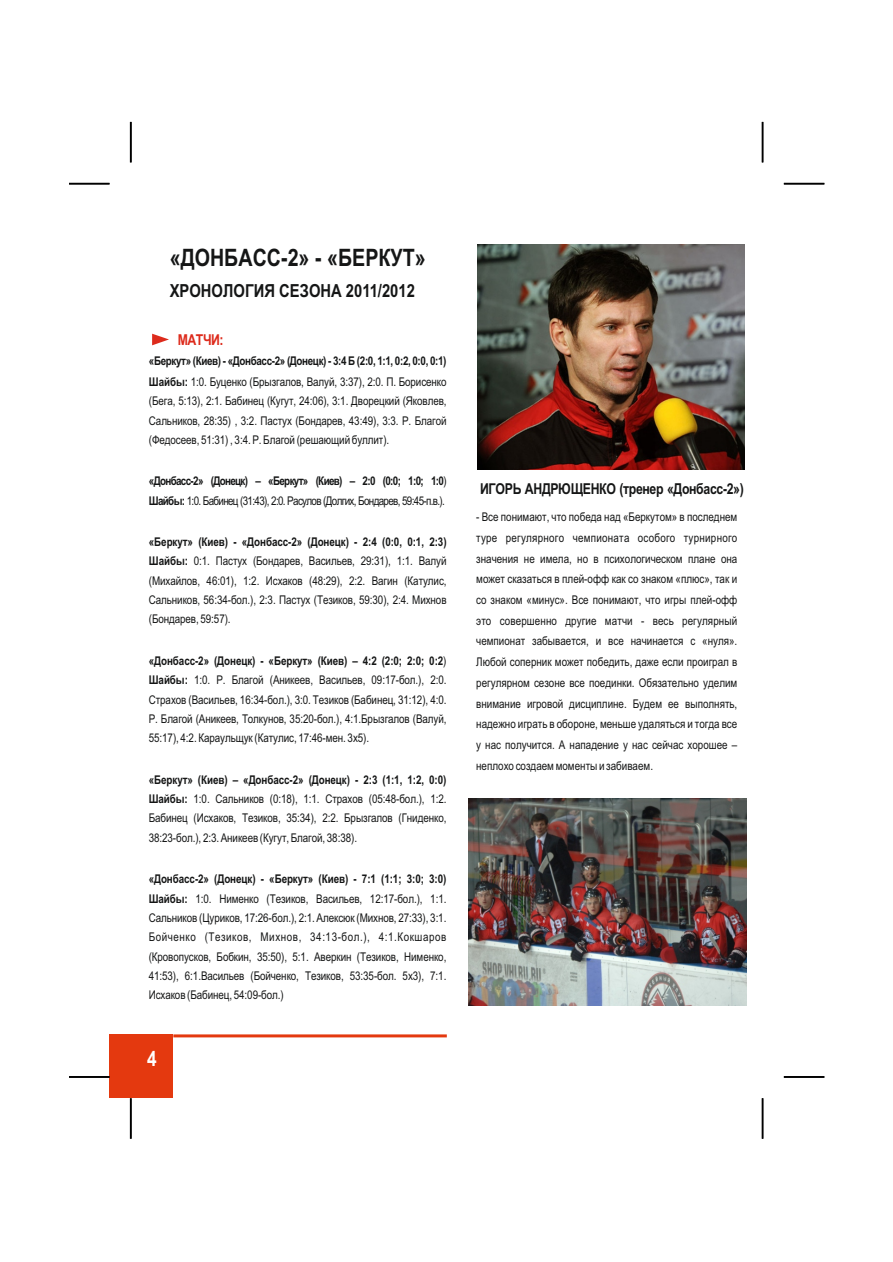
<style>
.page{position:relative;width:893px;height:1262px;background:#fff}
.page>*{position:absolute;margin:0;border:0;box-sizing:border-box;transform-origin:0 0}
.t1{font:700 24px "Arial Narrow";color:#151616}
.t2{font:700 21px "Arial Narrow";color:#fff}
.t3{font:700 18px "Arial Narrow";color:#151616}
.t4{font:700 15px "Arial Narrow";letter-spacing:-.025em;color:#151616}
.t5{font:700 15px "Arial Narrow";letter-spacing:-.03em;color:#dd2b1c}
.t6{font:12px/19.4px "Arial Narrow";letter-spacing:-.005em;color:#151616;text-align:justify}
.t7{font:12px/19.2px "Arial Narrow";letter-spacing:-.055em;color:#151616}
.t8{font:700 12px/20.7px "Arial Narrow";letter-spacing:-.03em;color:#151616}
.s1{font-weight:400}
.s2{font-weight:700}
</style>
<div class="page">
<img style="left:468px;top:798px;width:278px;height:207px">
<div style="left:109px;top:1034px;width:64px;height:64px;background:#e4390f"></div>
<hr style="left:69px;top:183px;width:40px;height:2px;background:#000">
<hr style="left:783px;top:183px;width:41px;height:2px;background:#000">
<hr style="left:130px;top:122px;width:2px;height:40px;background:#000">
<hr style="left:130px;top:1098px;width:2px;height:40px;background:#000">
<hr style="left:761px;top:122px;width:2px;height:40px;background:#000">
<hr style="left:761px;top:1098px;width:2px;height:40px;background:#000">
<hr style="left:69px;top:1076px;width:40px;height:1px;background:#000">
<hr style="left:783px;top:1076px;width:41px;height:1px;background:#000">
<hr style="left:173px;top:1034px;width:274px;height:3px;background:#e4390f">
<img style="left:477px;top:244px;width:267px;height:226px">
<svg style="left:152px;top:334px;width:17px;height:11px"></svg>
<h1 class="t1" style="left:170px;top:248px;width:257px">«ДОНБАСС-2» - «БЕРКУТ»</h1>
<h3 class="t3" style="left:170px;top:284px;width:247px">ХРОНОЛОГИЯ СЕЗОНА 2011/2012</h3>
<p class="t5" style="left:178px;top:334px;width:47px">МАТЧИ:</p>
<p class="t8" style="left:149px;top:352px;width:299px">«Беркут» (Киев) - «Донбасс-2» (Донецк) - 3:4 Б (2:0, 1:1, 0:2, 0:0, 0:1)<br>Шайбы: <span class="s1">1:0. Буценко (Брызгалов, Валуй, 3:37), 2:0. П. Борисенко</span></p>
<p class="t6" style="left:149px;top:392px;width:299px">(Бега, 5:13), 2:1. Бабинец (Кугут, 24:06), 3:1. Дворецкий (Яковлев, Сальников, 28:35) , 3:2. Пастух (Бондарев, 43:49), 3:3. Р. Благой (Федосеев, 51:31) , 3:4. Р. Благой (решающий буллит).</p>
<p class="t7" style="left:149px;top:472px;width:299px"><span class="s2">«Донбасс-2» (Донецк) – «Беркут» (Киев) – 2:0 (0:0; 1:0; 1:0</span>)<br><span class="s2">Шайбы:</span> 1:0. Бабинец (31:43), 2:0. Расулов (Долгих, Бондарев, 59:45-п.в.).</p>
<p class="t6" style="left:149px;top:533px;width:299px"><span class="s2">«Беркут» (Киев) - «Донбасс-2» (Донецк) - 2:4 (0:0, 0:1, 2:3)<br>Шайбы:</span> 0:1. Пастух (Бондарев, Васильев, 29:31), 1:1. Валуй (Михайлов, 46:01), 1:2. Исхаков (48:29), 2:2. Вагин (Катулис, Сальников, 56:34-бол.), 2:3. Пастух (Тезиков, 59:30), 2:4. Михнов (Бондарев, 59:57).</p>
<p class="t6" style="left:149px;top:652px;width:299px"><span class="s2">«Донбасс-2» (Донецк) - «Беркут» (Киев) – 4:2 (2:0; 2:0; 0:2</span>)<br><span class="s2">Шайбы:</span> 1:0. Р. Благой (Аникеев, Васильев, 09:17-бол.), 2:0.<br>Страхов (Васильев, 16:34-бол.), 3:0. Тезиков (Бабинец, 31:12), 4:0.<br>Р. Благой (Аникеев, Толкунов, 35:20-бол.), 4:1.Брызгалов (Валуй, 55:17), 4:2. Караульщук (Катулис, 17:46-мен. 3х5).</p>
<p class="t6" style="left:149px;top:771px;width:299px"><span class="s2">«Беркут» (Киев) – «Донбасс-2» (Донецк) - 2:3 (1:1, 1:2, 0:0)<br>Шайбы:</span> 1:0. Сальников (0:18), 1:1. Страхов (05:48-бол.), 1:2.<br>Бабинец (Исхаков, Тезиков, 35:34), 2:2. Брызгалов (Гниденко, 38:23-бол.), 2:3. Аникеев (Кугут, Благой, 38:38).</p>
<p class="t6" style="left:149px;top:870px;width:299px"><span class="s2">«Донбасс-2» (Донецк) - «Беркут» (Киев) - 7:1 (1:1; 3:0; 3:0)<br>Шайбы:</span> 1:0. Нименко (Тезиков, Васильев, 12:17-бол.), 1:1.<br>Сальников (Цуриков, 17:26-бол.), 2:1. Алексюк (Михнов, 27:33), 3:1.<br>Бойченко (Тезиков, Михнов, 34:13-бол.), 4:1.Кокшаров (Кровопусков, Бобкин, 35:50), 5:1. Аверкин (Тезиков, Нименко, 41:53), 6:1.Васильев (Бойченко, Тезиков, 53:35-бол. 5х3), 7:1.<br>Исхаков (Бабинец, 54:09-бол.)</p>
<h2 class="t2" style="left:147px;top:1050px;width:11px">4</h2>
<p class="t4" style="left:480px;top:483px;width:265px">ИГОРЬ АНДРЮЩЕНКО (тренер «Донбасс-2»)</p>
<p class="t6" style="left:476px;top:508px;width:263px;line-height:20.7px">- Все понимают, что победа над «Беркутом» в последнем туре регулярного чемпионата особого турнирного значения не имела, но в психологическом плане она может сказаться в плей-офф как со знаком «плюс», так и со знаком «минус». Все понимают, что игры плей-офф это совершенно другие матчи - весь регулярный чемпионат забывается, и все начинается с «нуля».<br>Любой соперник может победить, даже если проиграл в регулярном сезоне все поединки. Обязательно уделим внимание игровой дисциплине. Будем ее выполнять, надежно играть в обороне, меньше удаляться и тогда все у нас получится. А нападение у нас сейчас хорошее – неплохо создаем моменты и забиваем.</p>
</div>
